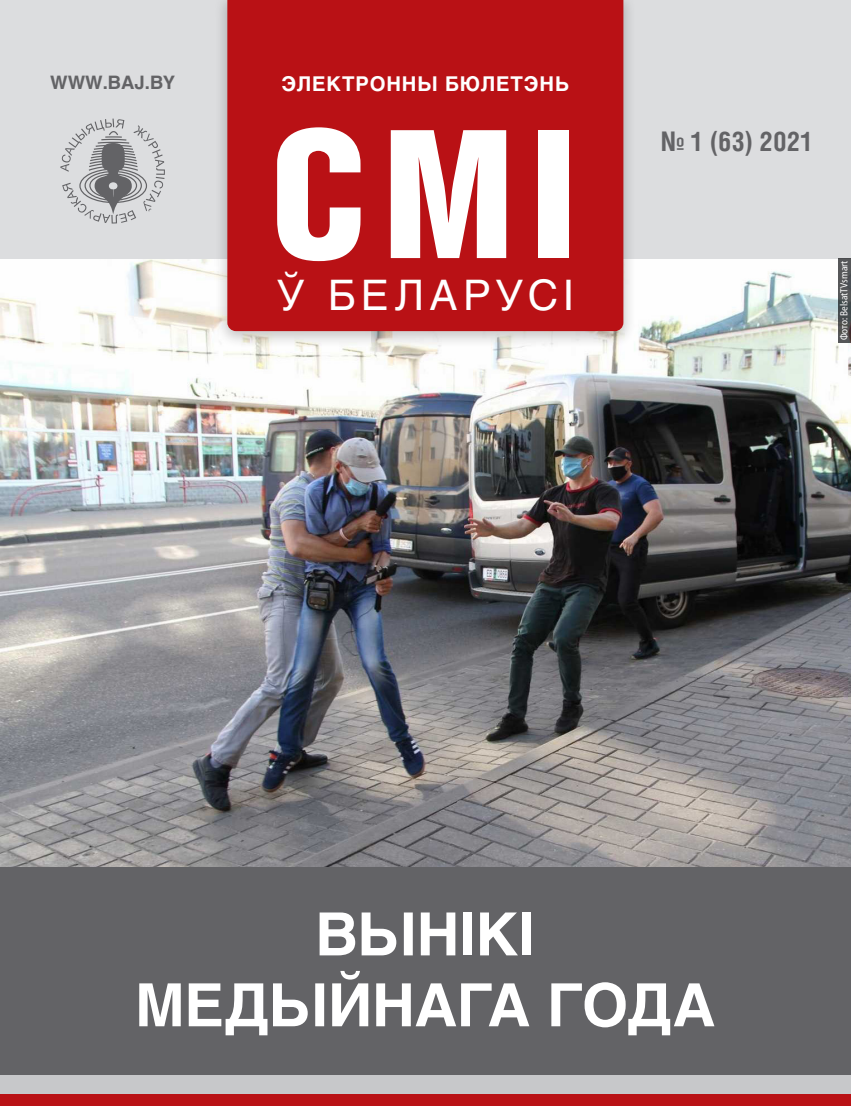
<style>
.page{position:relative;width:851px;height:1106px;background:#fff}
.page>*{position:absolute;margin:0;border:0;box-sizing:border-box;transform-origin:0 0}
.t1{font:178.05px "Helios Cond Black C";color:#fff}
.t2{font:700 59.1px/70.8px "Helios C";letter-spacing:-.005em;color:#fff;text-align:center}
.t3{font:41.7px "Helios C";letter-spacing:.125em;color:#fff}
.t4{font:700 27px "Helios Cond C";color:#636366}
.t5{font:700 20.25px "Helios C";letter-spacing:.04em;color:#fff}
.t6{font:700 18.3px "Helios C";color:#636366}
.t7{font:semi-condensed 10.5px "Myriad Pro";color:#fff;scale:.96 1}
</style>
<div class="page">
<img style="left:0;top:258px;width:850px;height:608px">
<div style="left:0;top:0;width:850px;height:258px;background:#dcdddf"></div>
<div style="left:0;top:1094px;width:850px;height:12px;background:#b91115"></div>
<div style="left:0;top:1074px;width:850px;height:20px;background:#c7c8ca"></div>
<div style="left:0;top:866px;width:850px;height:208px;background:#636366"></div>
<svg style="left:838px;top:258px;width:12px;height:85px"></svg>
<svg style="left:60px;top:119px;width:105px;height:104px"></svg>
<div style="left:213px;top:0;width:424px;height:349px;background:#231f20;opacity:.25"></div>
<div style="left:227px;top:0;width:396px;height:331px;background:#b91115"></div>
<p class="t6" style="left:50px;top:72px;width:126px">WWW.BAJ.BY</p>
<p class="t5" style="left:281px;top:72px;width:289px">ЭЛЕКТРОННЫ БЮЛЕТЭНЬ</p>
<h1 class="t1" style="left:269px;top:93px;width:310px">СМІ</h1>
<p class="t3" style="left:277px;top:271px;width:298px">Ў БЕЛАРУСІ</p>
<p class="t4" style="left:661px;top:125px;width:154px">№ 1 (63) 2021</p>
<p class="t7" style="left:837px;top:340px;width:85px;rotate:-90deg">Фото: BelsatTVsmart</p>
<p class="t2" style="left:135px;top:899px;width:582px">ВЫНІКІ<br>МЕДЫЙНАГА ГОДА</p>
</div>
